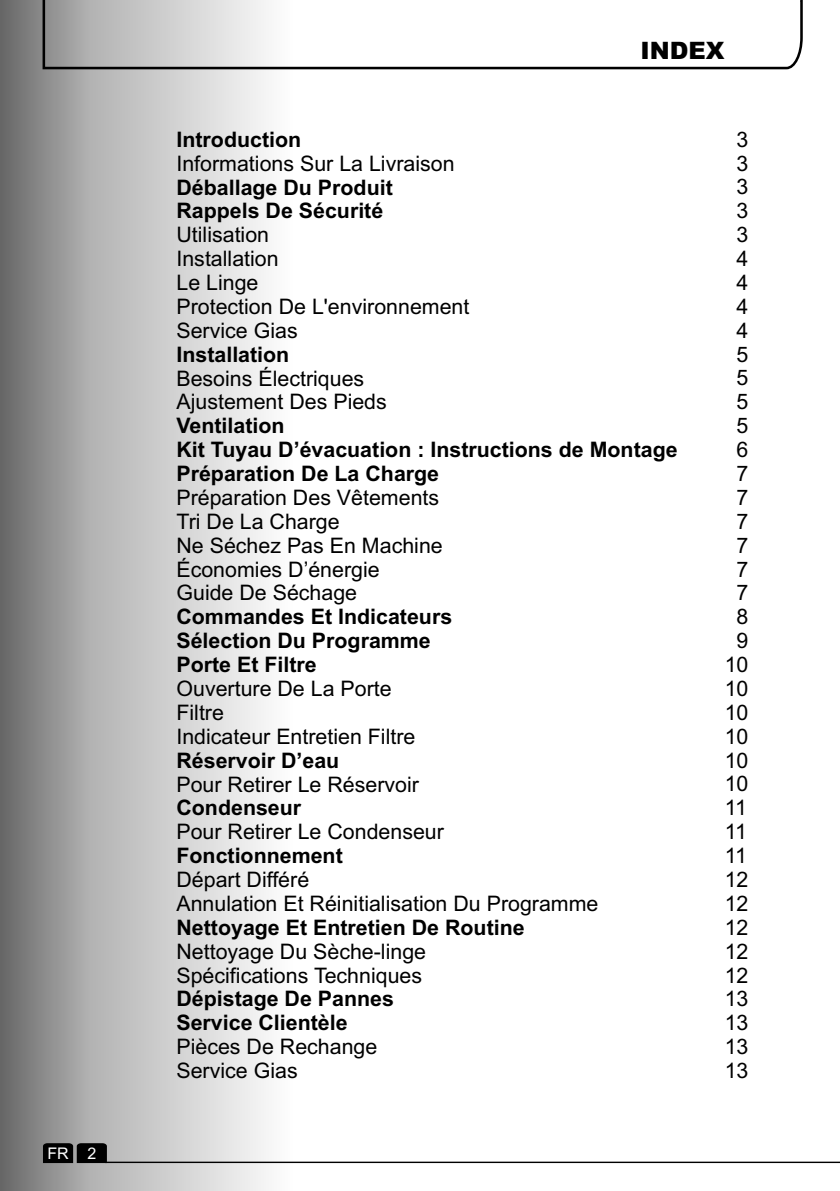
<style>
.page{position:relative;width:840px;height:1191px;background:#fff}
.page>*{position:absolute;margin:0;border:0;box-sizing:border-box;transform-origin:0 0}
.t1{font:900 24px "Arial";color:#000}
.t2{font:21.4px/23.8px "Arial";color:#000}
.t3{font:700 21.4px/23.8px "Arial";color:#000}
.t4{font:16px "Arial";color:#fff}
</style>
<div class="page">
<svg style="left:0;top:0;width:292px;height:1190px;background:#c0c0c0"></svg>
<hr style="left:105px;top:1161px;width:734px;height:2px;background:#000">
<svg style="left:43px;top:1143px;width:64px;height:20px"></svg>
<svg style="left:41px;top:0;width:762px;height:71px"></svg>
<p class="t4" style="left:47px;top:1147px;width:50px">FR 2</p>
<p class="t1" style="left:640px;top:42px;width:86px">INDEX</p>
<p class="t3" style="left:176px;top:129px;width:126px">Introduction</p>
<p class="t2" style="left:176px;top:153px;width:279px">Informations Sur La Livraison</p>
<p class="t3" style="left:176px;top:177px;width:218px">Déballage Du Produit<br>Rappels De Sécurité</p>
<p class="t2" style="left:176px;top:249px;width:294px">Installation<br>Le Linge<br>Protection De L'environnement<br>Service Gias</p>
<p class="t3" style="left:176px;top:344px;width:114px">Installation</p>
<p class="t2" style="left:176px;top:368px;width:212px">Besoins Électriques<br>Ajustement Des Pieds</p>
<p class="t3" style="left:176px;top:416px;width:110px">Ventilation</p>
<p class="t3" style="left:176px;top:463px;width:264px">Préparation De La Charge</p>
<p class="t2" style="left:176px;top:487px;width:268px">Préparation Des Vêtements<br>Tri De La Charge<br>Ne Séchez Pas En Machine<br>Économies D’énergie<br>Guide De Séchage</p>
<p class="t3" style="left:176px;top:607px;width:277px">Commandes Et Indicateurs<br>Sélection Du Programme<br>Porte Et Filtre</p>
<p class="t2" style="left:176px;top:678px;width:240px">Ouverture De La Porte<br>Filtre<br>Indicateur Entretien Filtre</p>
<p class="t3" style="left:176px;top:750px;width:164px">Réservoir D’eau</p>
<p class="t2" style="left:176px;top:774px;width:244px">Pour Retirer Le Réservoir</p>
<p class="t3" style="left:176px;top:798px;width:126px">Condenseur</p>
<p class="t2" style="left:176px;top:822px;width:269px">Pour Retirer Le Condenseur</p>
<p class="t3" style="left:176px;top:845px;width:168px">Fonctionnement</p>
<p class="t2" style="left:176px;top:893px;width:423px">Annulation Et Réinitialisation Du Programme</p>
<p class="t3" style="left:176px;top:917px;width:349px">Nettoyage Et Entretien De Routine</p>
<p class="t2" style="left:176px;top:941px;width:251px">Nettoyage Du Sèche-linge<br>Spécifications Techniques</p>
<p class="t3" style="left:176px;top:989px;width:219px">Dépistage De Pannes<br>Service Clientèle</p>
<p class="t2" style="left:176px;top:1036px;width:202px">Pièces De Rechange<br>Service Gias</p>
<p class="t2" style="left:176px;top:225px;width:94px">Utilisation</p>
<p class="t3" style="left:176px;top:440px;width:502px">Kit Tuyau D’évacuation : Instructions de Montage</p>
<p class="t2" style="left:176px;top:869px;width:134px">Départ Différé</p>
<p class="t2" style="left:724px;top:129px;width:25px;text-align:center">3<br>3<br>3<br>3<br>3<br>4<br>4<br>4<br>4<br>5<br>5<br>5<br>5<br>6<br>7<br>7<br>7<br>7<br>7<br>7<br>8<br>9<br>10<br>10<br>10<br>10<br>10<br>10<br>11<br>11<br>11<br>12<br>12<br>12<br>12<br>12<br>13<br>13<br>13<br>13</p>
</div>
